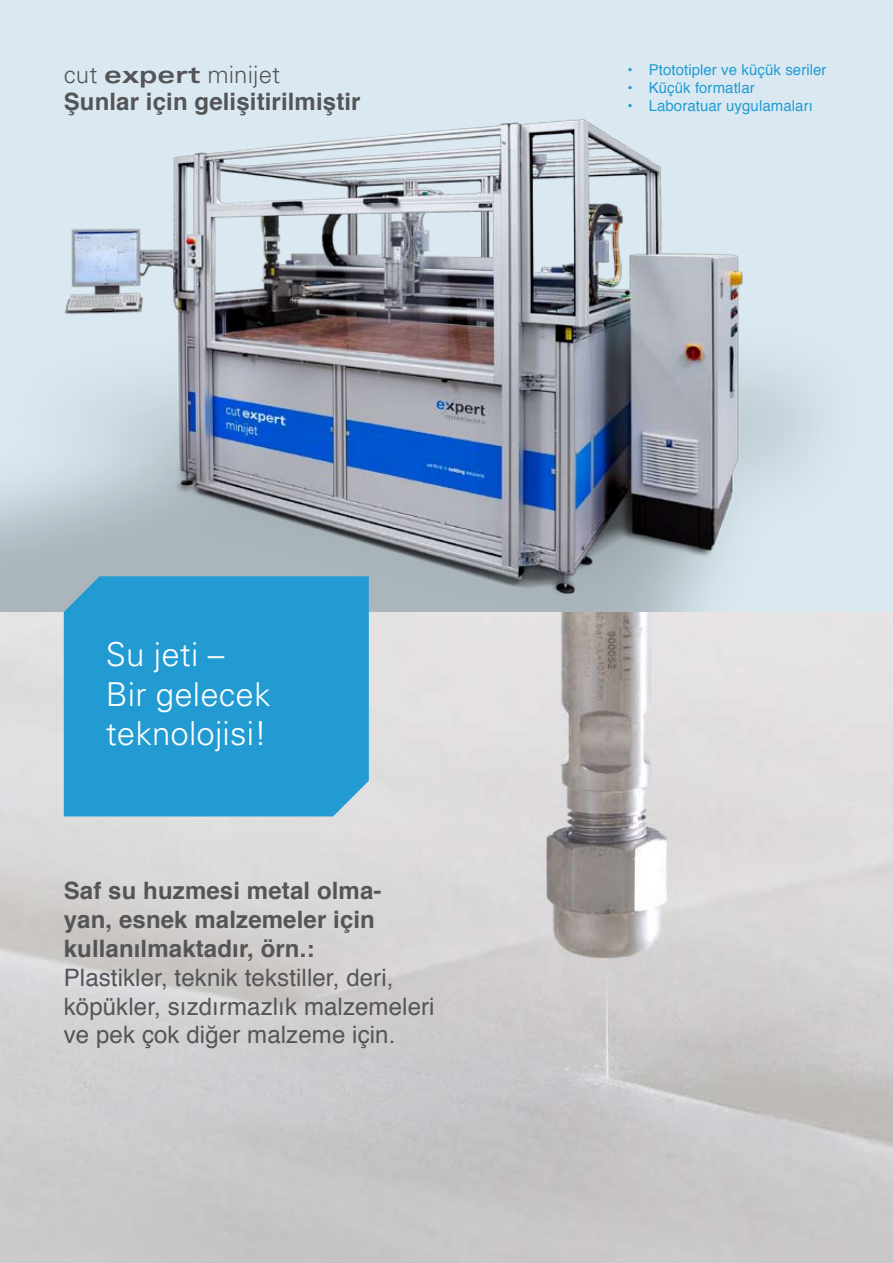
<style>
.page{position:relative;width:893px;height:1263px;background:#fff}
.page>*{position:absolute;margin:0;border:0;box-sizing:border-box;transform-origin:0 0}
.t1{font:300 33px/39.6px "Univers";letter-spacing:.005em;color:#fff}
.t2{font:700 24px/28.8px "Helvetica";letter-spacing:.005em;color:#555557}
.t3{font:24px/28.8px "Helvetica";letter-spacing:.005em;color:#555557}
.t4{font:300 24px "Univers";letter-spacing:.005em;color:#555557}
.t5{font:15px "Helvetica";letter-spacing:.005em;color:#229bd3}
.s1{font-weight:700;font-stretch:expanded}
</style>
<div class="page">
<div style="left:0;top:0;width:893px;height:612px;background:#dae9f1"></div>
<img style="left:0;top:118px;width:816px;height:494px">
<img style="left:0;top:612px;width:893px;height:651px">
<div style="left:64px;top:576px;width:305px;height:240px;background:#229bd3"></div>
<p class="t4" style="left:64px;top:60px;width:218px">cut <span class="s1">expert</span> minijet</p>
<p class="t2" style="left:64px;top:87px;width:298px">Şunlar için gelişitirilmiştir</p>
<p class="t5" style="left:627px;top:58px;width:201px">• Ptototipler ve küçük seriler</p>
<p class="t5" style="left:627px;top:76px;width:129px">• Küçük formatlar</p>
<p class="t5" style="left:627px;top:94px;width:187px">• Laboratuar uygulamaları</p>
<h1 class="t1" style="left:106px;top:635px;width:166px">Su jeti –<br>Bir gelecek teknolojisi!</h1>
<p class="t2" style="left:64px;top:877px;width:319px">Saf su huzmesi metal olma&shy;yan, esnek malzemeler için kullanılmaktadır, örn.:</p>
<p class="t3" style="left:64px;top:964px;width:372px">Plastikler, teknik tekstiller, deri, köpükler, sızdırmazlık malzemeleri ve pek çok diğer malzeme için.</p>
</div>
